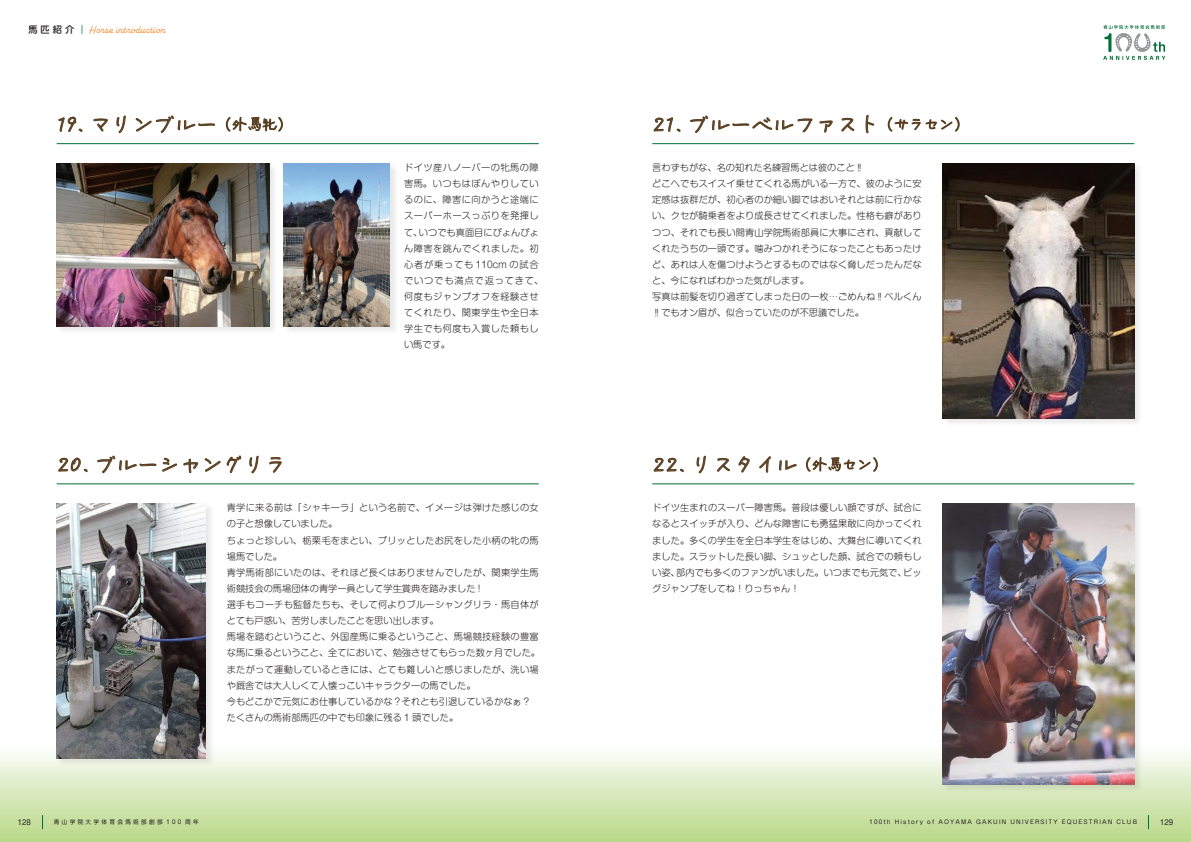
<style>
.page{position:relative;width:1191px;height:842px;background:#fff}
.page>*{position:absolute;margin:0;border:0;box-sizing:border-box;transform-origin:0 0}
.t1{font:21.3px "VDL Pen Letter Medium";color:#5a4022}
.t2{font:10.6px "Alkaline";letter-spacing:.04em;color:#f58220}
.t3{font:300 9.2px/16.1px "Shin M Go Pro";letter-spacing:.01em;color:#231f20}
.t4{font:300 9.2px/16.1px "Shin M Go Pro";letter-spacing:.03em;color:#231f20}
.t5{font:300 9.2px/16.1px "Shin M Go Pro";letter-spacing:.045em;color:#231f20}
.t6{font:7.1px "Shin M Go Pro";color:#231f20}
.t7{font:5.7px "Shin M Go Pro";letter-spacing:.2em;color:#231f20}
.t8{font:5.7px "Shin M Go Pro";letter-spacing:.4em;color:#231f20}
.s1{font-family:"Shin M Go Pro";font-weight:500;font-size:9.2px;color:#231f20}
.s2{font-family:"Shin M Go Pro";font-size:9.2px;color:#007036}
.s3{font-size:14.9px}
</style>
<div class="page">
<div style="left:0;top:743px;width:1191px;height:99px;background:linear-gradient(to bottom,#fefeff,#b7d785)"></div>
<svg style="left:1148px;top:815px;width:1px;height:14px"></svg>
<svg style="left:42px;top:815px;width:1px;height:14px"></svg>
<svg style="left:1103px;top:25px;width:62px;height:35px"></svg>
<hr style="left:57px;top:143px;width:482px;height:1px;background:#007036">
<svg style="left:59px;top:117px;width:23px;height:15px"></svg>
<svg style="left:94px;top:119px;width:14px;height:12px"></svg>
<svg style="left:117px;top:116px;width:9px;height:17px"></svg>
<svg style="left:136px;top:115px;width:79px;height:18px"></svg>
<svg style="left:226px;top:116px;width:57px;height:15px"></svg>
<hr style="left:57px;top:483px;width:482px;height:1px;background:#007036">
<svg style="left:58px;top:458px;width:29px;height:14px"></svg>
<svg style="left:97px;top:455px;width:59px;height:18px"></svg>
<svg style="left:162px;top:458px;width:15px;height:13px"></svg>
<svg style="left:184px;top:459px;width:14px;height:14px"></svg>
<svg style="left:205px;top:458px;width:15px;height:14px"></svg>
<svg style="left:227px;top:456px;width:14px;height:17px"></svg>
<svg style="left:250px;top:456px;width:8px;height:17px"></svg>
<svg style="left:269px;top:457px;width:12px;height:15px"></svg>
<div style="left:56px;top:502px;width:158px;height:265px;background:#231f20;opacity:.1"></div>
<img style="left:57px;top:503px;width:149px;height:255px">
<div style="left:283px;top:163px;width:116px;height:172px;background:#231f20;opacity:.1"></div>
<img style="left:283px;top:163px;width:107px;height:163px">
<div style="left:56px;top:163px;width:222px;height:172px;background:#231f20;opacity:.1"></div>
<img style="left:57px;top:163px;width:212px;height:163px">
<hr style="left:652px;top:143px;width:482px;height:1px;background:#007036">
<svg style="left:654px;top:117px;width:26px;height:15px"></svg>
<svg style="left:690px;top:115px;width:122px;height:18px"></svg>
<svg style="left:819px;top:121px;width:13px;height:11px"></svg>
<svg style="left:841px;top:118px;width:13px;height:13px"></svg>
<svg style="left:866px;top:115px;width:8px;height:18px"></svg>
<svg style="left:888px;top:117px;width:32px;height:14px"></svg>
<svg style="left:926px;top:117px;width:33px;height:14px"></svg>
<div style="left:942px;top:163px;width:201px;height:264px;background:#231f20;opacity:.1"></div>
<img style="left:943px;top:163px;width:191px;height:255px">
<hr style="left:652px;top:483px;width:482px;height:1px;background:#007036">
<svg style="left:654px;top:458px;width:29px;height:14px"></svg>
<svg style="left:697px;top:456px;width:8px;height:17px"></svg>
<svg style="left:717px;top:458px;width:12px;height:14px"></svg>
<svg style="left:739px;top:456px;width:10px;height:16px"></svg>
<svg style="left:759px;top:457px;width:11px;height:15px"></svg>
<svg style="left:779px;top:460px;width:17px;height:10px"></svg>
<svg style="left:806px;top:457px;width:71px;height:15px"></svg>
<div style="left:942px;top:503px;width:201px;height:290px;background:#231f20;opacity:.1"></div>
<img style="left:943px;top:503px;width:191px;height:281px">
<p class="t2" style="left:28px;top:23px;width:138px"><span class="s1">馬匹紹介</span><span class="s2">｜</span> Horse introduction</p>
<h1 class="t1" style="left:57px;top:109px;width:236px">19. マリンブルー<span class="s3">（外馬牝）</span></h1>
<p class="t5" style="left:404px;top:158px;width:141px">ドイツ産ハノーバーの牝馬の障害馬。いつもはぼんやりしているのに、障害に向かうと途端にスーパーホースっぷりを発揮して、いつでも真面目にぴょんぴょん障害を跳んでくれました。初心者が乗っても 110cm の試合でいつでも満点で返ってきて、何度もジャンプオフを経験させてくれたり、関東学生や全日本学生でも何度も入賞した頼もしい馬です。</p>
<h1 class="t1" style="left:57px;top:449px;width:231px">20. ブルーシャングリラ</h1>
<p class="t4" style="left:227px;top:499px;width:315px">青学に来る前は「シャキーラ」という名前で、イメージは弾けた感じの女の子と想像していました。<br>ちょっと珍しい、栃栗毛をまとい、プリッとしたお尻をした小柄の牝の馬場馬でした。<br>青学馬術部にいたのは、それほど長くはありませんでしたが、関東学生馬術競技会の馬場団体の青学一員として学生賞典を踏みました !<br>選手もコーチも監督たちも、そして何よりブルーシャングリラ・馬自体がとても戸惑い、苦労しましたことを思い出します。<br>馬場を踏むということ、外国産馬に乗るということ、馬場競技経験の豊富な馬に乗るということ、全てにおいて、勉強させてもらった数ヶ月でした。またがって運動しているときには、とても難しいと感じましたが、洗い場や厩舎では大人しくて人懐っこいキャラクターの馬でした。<br>今もどこかで元気にお仕事しているかな？それとも引退しているかなぁ？たくさんの馬術部馬匹の中でも印象に残る 1 頭でした。</p>
<h1 class="t1" style="left:652px;top:109px;width:318px">21. ブルーベルファスト<span class="s3">（サラセン）</span></h1>
<p class="t3" style="left:652px;top:158px;width:271px">言わずもがな、名の知れた名練習馬とは彼のこと‼️<br>どこへでもスイスイ乗せてくれる馬がいる一方で、彼のように安定感は抜群だが、初心者のか細い脚ではおいそれとは前に行かない、クセが騎乗者をより成長させてくれました。性格も癖がありつつ、それでも長い間青山学院馬術部員に大事にされ、貢献してくれたうちの一頭です。噛みつかれそうになったこともあったけど、あれは人を傷つけようとするものではなく脅しだったんだなと、今になればわかった気がします。<br>写真は前髪を切り過ぎてしまった日の一枚…ごめんね‼️ベルくん‼️でもオン眉が、似合っていたのが不思議でした。</p>
<h1 class="t1" style="left:652px;top:449px;width:236px">22. リスタイル<span class="s3">（外馬セン）</span></h1>
<p class="t3" style="left:652px;top:499px;width:271px;text-align:justify">ドイツ生まれのスーパー障害馬。普段は優しい顔ですが、試合になるとスイッチが入り、どんな障害にも勇猛果敢に向かってくれました。多くの学生を全日本学生をはじめ、大舞台に導いてくれました。スラットした長い脚、シュッとした顔、試合での頼もしい姿、部内でも多くのファンがいました。いつまでも元気で、ビッグジャンプをしてね！りっちゃん！</p>
<p class="t6" style="left:18px;top:816px;width:14px">128</p>
<p class="t8" style="left:54px;top:817px;width:146px">青山学院大学体育会馬術部創部 100 周年</p>
<p class="t7" style="left:869px;top:817px;width:269px">100th History of AOYAMA GAKUIN UNIVERSITY EQUESTRIAN CLUB</p>
<p class="t6" style="left:1160px;top:816px;width:14px">129</p>
</div>
